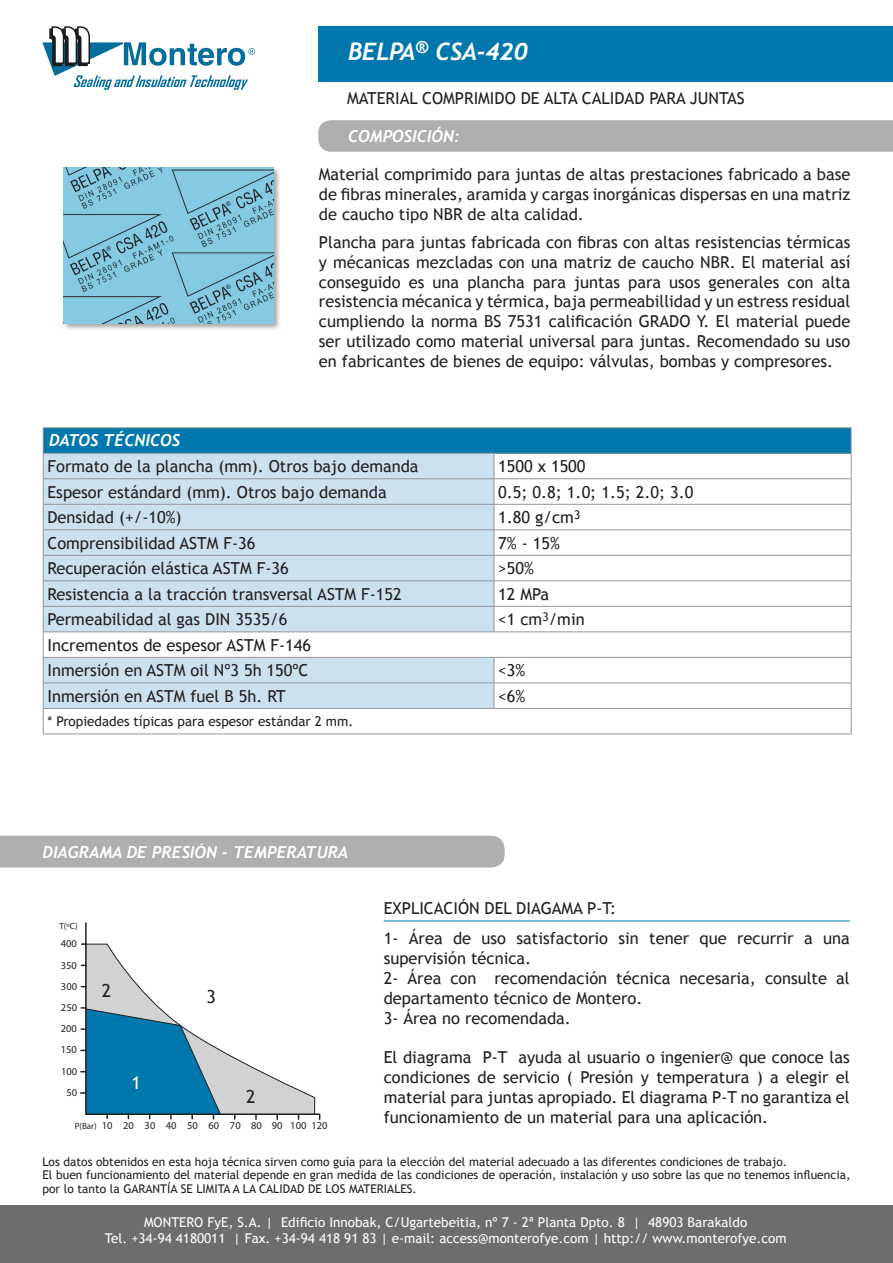
<style>
.page{position:relative;width:893px;height:1263px;background:#fff}
.page>*{position:absolute;margin:0;border:0;box-sizing:border-box;transform-origin:0 0}
.t1{font:italic 700 24px "Trebuchet";color:#fff}
.t2{font:18px "Trebuchet MS";color:#231f20}
.t3{font:18px "Trebuchet MS";color:#fff}
.t4{font:16.5px/19.8px "Trebuchet MS";color:#231f20;text-align:justify}
.t5{font:italic 700 16.5px "Trebuchet";color:#fff}
.t6{font:13.5px "Trebuchet MS";color:#fff}
.t7{font:13.5px "Trebuchet MS";color:#231f20}
.t8{font:12px/13.5px "Trebuchet MS";color:#231f20}
.t9{font:10.5px "Myriad Pro";color:#231f20}
.t10{font:9px "Myriad Pro";color:#231f20}
</style>
<div class="page">
<div style="left:0;top:836px;width:505px;height:31px;background:#aeafb3"></div>
<div style="left:41px;top:842px;width:462px;height:19px;border:2px solid #aeafb3"></div>
<div style="left:0;top:1205px;width:893px;height:58px;background:#6c6d70"></div>
<div style="left:318px;top:26px;width:575px;height:55px;background:#0078ae"></div>
<div style="left:43px;top:428px;width:808px;height:25px;background:#0078ae"></div>
<div style="left:44px;top:454px;width:450px;height:254px;background:#cce1f0"></div>
<div style="left:43px;top:632px;width:808px;height:25px;background:#fff"></div>
<hr style="left:43px;top:427px;width:451px;height:1px;background:#939598">
<hr style="left:494px;top:427px;width:357px;height:1px;background:#939598">
<hr style="left:43px;top:453px;width:451px;height:1px;background:#939598">
<hr style="left:494px;top:453px;width:357px;height:1px;background:#939598">
<hr style="left:43px;top:478px;width:451px;height:1px;background:#939598">
<hr style="left:494px;top:478px;width:357px;height:1px;background:#939598">
<hr style="left:43px;top:504px;width:451px;height:1px;background:#939598">
<hr style="left:494px;top:504px;width:357px;height:1px;background:#939598">
<hr style="left:43px;top:529px;width:451px;height:1px;background:#939598">
<hr style="left:494px;top:529px;width:357px;height:1px;background:#939598">
<hr style="left:43px;top:555px;width:451px;height:1px;background:#939598">
<hr style="left:494px;top:555px;width:357px;height:1px;background:#939598">
<hr style="left:43px;top:580px;width:451px;height:1px;background:#939598">
<hr style="left:494px;top:580px;width:357px;height:1px;background:#939598">
<hr style="left:43px;top:606px;width:451px;height:1px;background:#939598">
<hr style="left:494px;top:606px;width:357px;height:1px;background:#939598">
<svg style="left:494px;top:454px;width:1px;height:177px"></svg>
<hr style="left:43px;top:631px;width:451px;height:1px;background:#939598">
<hr style="left:494px;top:631px;width:357px;height:1px;background:#939598">
<hr style="left:43px;top:657px;width:451px;height:1px;background:#939598">
<hr style="left:494px;top:657px;width:357px;height:1px;background:#939598">
<hr style="left:43px;top:682px;width:451px;height:1px;background:#939598">
<hr style="left:494px;top:682px;width:357px;height:1px;background:#939598">
<svg style="left:494px;top:658px;width:1px;height:50px"></svg>
<hr style="left:43px;top:708px;width:451px;height:1px;background:#939598">
<svg style="left:43px;top:428px;width:1px;height:305px"></svg>
<hr style="left:494px;top:708px;width:357px;height:1px;background:#939598">
<svg style="left:851px;top:428px;width:1px;height:305px"></svg>
<hr style="left:43px;top:733px;width:451px;height:1px;background:#939598">
<hr style="left:494px;top:733px;width:357px;height:1px;background:#939598">
<div style="left:62px;top:166px;width:219px;height:166px;background:#231f20;opacity:.4"></div>
<img style="left:64px;top:168px;width:210px;height:156px">
<div style="left:318px;top:120px;width:575px;height:32px;background:#aeafb3"></div>
<svg style="left:42px;top:26px;width:213px;height:64px"></svg>
<svg style="left:80px;top:922px;width:241px;height:198px"></svg>
<svg style="left:86px;top:944px;width:234px;height:175px"></svg>
<hr style="left:384px;top:920px;width:466px;height:1px;background:#0078ae">
<p class="t1" style="left:348px;top:37px;width:181px">BELPA<sup>®</sup> CSA-420</p>
<p class="t4" style="left:347px;top:88px;width:399px">MATERIAL COMPRIMIDO DE ALTA CALIDAD PARA JUNTAS</p>
<p class="t5" style="left:348px;top:126px;width:113px">COMPOSICIÓN:</p>
<p class="t4" style="left:319px;top:165px;width:533px">Material comprimido para juntas de altas prestaciones fabricado a base de fibras minerales, aramida y cargas inorgánicas dispersas en una matriz de caucho tipo NBR de alta calidad.</p>
<p class="t4" style="left:319px;top:233px;width:533px">Plancha para juntas fabricada con fibras con altas resistencias térmicas y mécanicas mezcladas con una matriz de caucho NBR. El material así conseguido es una plancha para juntas para usos generales con alta resistencia mécanica y térmica, baja permeabillidad y un estress residual cumpliendo la norma BS 7531 calificación GRADO Y. El material puede ser utilizado como material universal para juntas. Recomendado su uso en fabricantes de bienes de equipo: válvulas, bombas y compresores.</p>
<p class="t5" style="left:49px;top:430px;width:132px">DATOS TÉCNICOS</p>
<p class="t4" style="left:47px;top:457px;width:373px">Formato de la plancha (mm). Otros bajo demanda</p>
<p class="t4" style="left:498px;top:457px;width:89px">1500 x 1500</p>
<p class="t4" style="left:47px;top:482px;width:341px">Espesor estándard (mm). Otros bajo demanda</p>
<p class="t4" style="left:498px;top:482px;width:197px">0.5; 0.8; 1.0; 1.5; 2.0; 3.0</p>
<p class="t4" style="left:47px;top:508px;width:136px">Densidad (+/-10%)</p>
<p class="t4" style="left:498px;top:508px;width:84px">1.80 g/cm<sup>3</sup></p>
<p class="t4" style="left:47px;top:533px;width:209px">Comprensibilidad ASTM F-36</p>
<p class="t4" style="left:498px;top:533px;width:63px">7% - 15%</p>
<p class="t4" style="left:47px;top:559px;width:243px">Recuperación elástica ASTM F-36</p>
<p class="t4" style="left:498px;top:559px;width:37px">&gt;50%</p>
<p class="t4" style="left:47px;top:584px;width:356px">Resistencia a la tracción transversal ASTM F-152</p>
<p class="t4" style="left:498px;top:584px;width:53px">12 MPa</p>
<p class="t4" style="left:47px;top:610px;width:241px">Permeabilidad al gas DIN 3535/6</p>
<p class="t4" style="left:498px;top:610px;width:88px">&lt;1 cm<sup>3</sup>/min</p>
<p class="t4" style="left:47px;top:635px;width:265px">Incrementos de espesor ASTM F-146</p>
<p class="t4" style="left:47px;top:661px;width:263px">Inmersión en ASTM oil Nº3 5h 150ºC</p>
<p class="t4" style="left:498px;top:661px;width:29px">&lt;3%</p>
<p class="t4" style="left:47px;top:686px;width:240px">Inmersión en ASTM fuel B 5h. RT</p>
<p class="t4" style="left:498px;top:686px;width:29px">&lt;6%</p>
<p class="t7" style="left:47px;top:713px;width:307px">* Propiedades típicas para espesor estándar 2 mm.</p>
<p class="t5" style="left:43px;top:842px;width:307px">DIAGRAMA DE PRESIÓN - TEMPERATURA</p>
<p class="t10" style="left:59px;top:921px;width:20px">T(ºC)</p>
<p class="t9" style="left:61px;top:937px;width:18px">400</p>
<p class="t9" style="left:61px;top:959px;width:18px">350</p>
<p class="t9" style="left:61px;top:980px;width:18px">300</p>
<p class="t9" style="left:61px;top:1001px;width:18px">250</p>
<p class="t9" style="left:61px;top:1022px;width:18px">200</p>
<p class="t9" style="left:61px;top:1043px;width:18px">150</p>
<p class="t9" style="left:61px;top:1064px;width:18px">100</p>
<p class="t9" style="left:66px;top:1086px;width:12px">50</p>
<p class="t2" style="left:102px;top:980px;width:11px">2</p>
<p class="t9" style="left:102px;top:1119px;width:12px">10</p>
<p class="t10" style="left:75px;top:1120px;width:24px">P(Bar)</p>
<p class="t3" style="left:131px;top:1072px;width:11px">1</p>
<p class="t2" style="left:207px;top:986px;width:11px">3</p>
<p class="t2" style="left:246px;top:1086px;width:11px">2</p>
<p class="t9" style="left:123px;top:1119px;width:206px">20 30 40 50 60 70 80 90 100 120</p>
<p class="t4" style="left:384px;top:898px;width:234px">EXPLICACIÓN DEL DIAGAMA P-T:</p>
<p class="t4" style="left:384px;top:929px;width:467px">1- Área de uso satisfactorio sin tener que recurrir a una supervisión técnica.</p>
<p class="t4" style="left:384px;top:968px;width:467px">2- Área con recomendación técnica necesaria, consulte al departamento técnico de Montero.</p>
<p class="t4" style="left:384px;top:1008px;width:189px">3- Área no recomendada.</p>
<p class="t4" style="left:384px;top:1047px;width:467px">El diagrama P-T ayuda al usuario o ingenier@ que conoce las condiciones de servicio ( Presión y temperatura ) a elegir el material para juntas apropiado. El diagrama P-T no garantiza el funcionamiento de un material para una aplicación.</p>
<p class="t8" style="left:43px;top:1155px;width:746px">Los datos obtenidos en esta hoja técnica sirven como guía para la elección del material adecuado a las diferentes condiciones de trabajo.</p>
<p class="t8" style="left:43px;top:1168px;width:809px">El buen funcionamiento del material depende en gran medida de las condiciones de operación, instalación y uso sobre las que no tenemos influencia, por lo tanto la GARANTÍA SE LIMITA A LA CALIDAD DE LOS MATERIALES.</p>
<p class="t6" style="left:144px;top:1214px;width:605px">MONTERO FyE, S.A. | Edificio Innobak, C/Ugartebeitia, nº 7 - 2ª Planta Dpto. 8 | 48903 Barakaldo</p>
<p class="t6" style="left:105px;top:1231px;width:683px">Tel. +34-94 4180011 | Fax. +34-94 418 91 83 | e-mail: access@monterofye.com | http:// www.monterofye.com</p>
</div>
